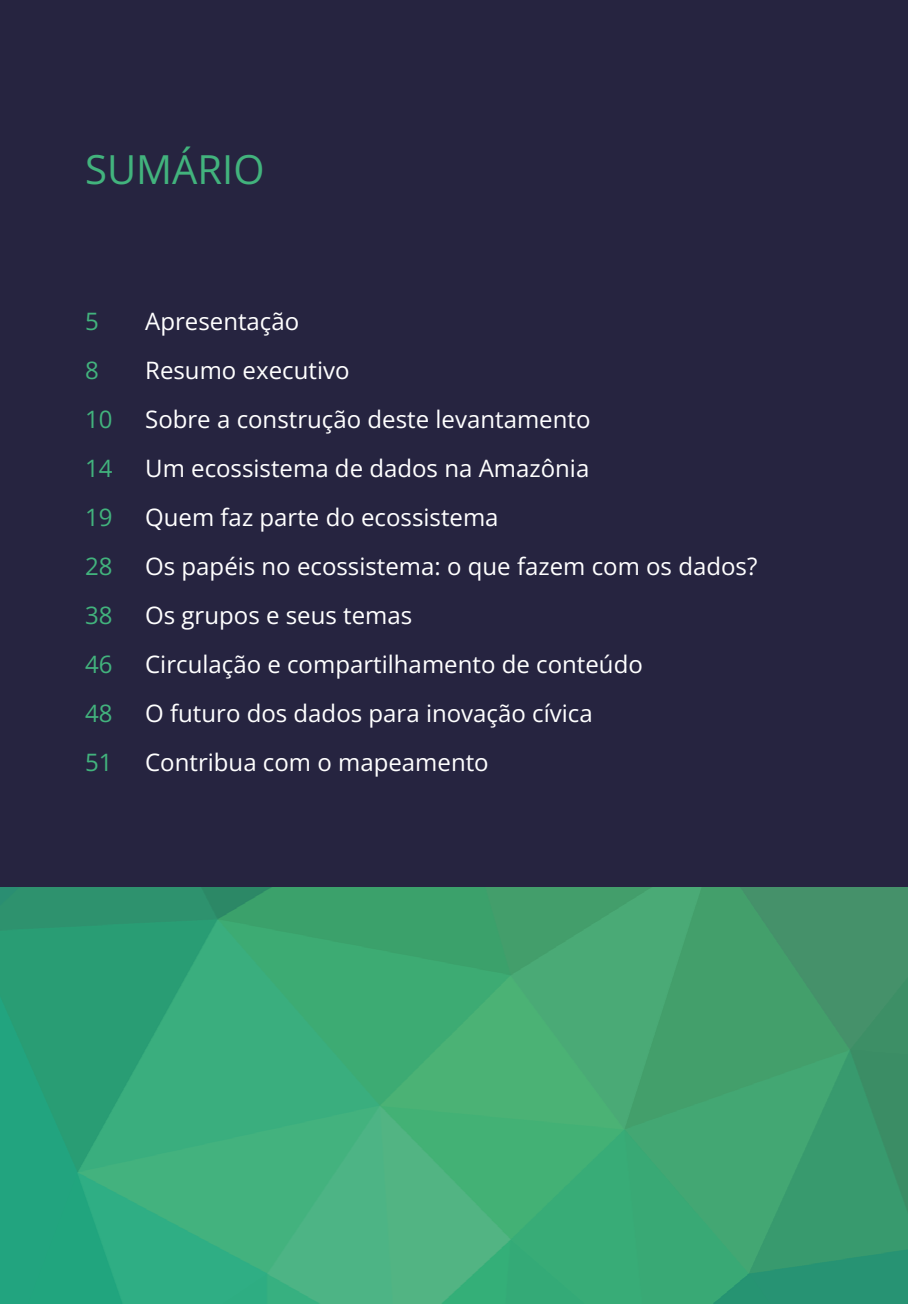
<style>
.page{position:relative;width:908px;height:1304px;background:#fff}
.page>*{position:absolute;margin:0;border:0;box-sizing:border-box;transform-origin:0 0}
.t1{font:40px "Open Sans";color:#42b37d}
.Sumario_Titulo{font:24px "Open Sans";color:#fff}
.Sumario_Titulo-2{font:24px "Open Sans";color:#42b37d}
</style>
<div class="page">
<div style="left:0;top:0;width:907px;height:1304px;background:#262440"></div>
<img style="left:0;top:887px;width:907px;height:417px">
<p class="t1" style="left:85px;top:143px;width:181px">SUMÁRIO</p>
<p class="Sumario_Titulo-2" style="left:85px;top:305px;width:15px">5</p>
<p class="Sumario_Titulo" style="left:145px;top:305px;width:155px">Apresentação</p>
<p class="Sumario_Titulo-2" style="left:85px;top:354px;width:15px">8</p>
<p class="Sumario_Titulo" style="left:145px;top:354px;width:206px">Resumo executivo</p>
<p class="Sumario_Titulo-2" style="left:85px;top:403px;width:29px">10</p>
<p class="Sumario_Titulo" style="left:145px;top:403px;width:446px">Sobre a construção deste levantamento</p>
<p class="Sumario_Titulo-2" style="left:85px;top:452px;width:29px">14</p>
<p class="Sumario_Titulo" style="left:145px;top:452px;width:445px">Um ecossistema de dados na Amazônia</p>
<p class="Sumario_Titulo-2" style="left:85px;top:501px;width:29px">19</p>
<p class="Sumario_Titulo" style="left:145px;top:501px;width:355px">Quem faz parte do ecossistema</p>
<p class="Sumario_Titulo-2" style="left:85px;top:550px;width:29px">28</p>
<p class="Sumario_Titulo" style="left:145px;top:550px;width:613px">Os papéis no ecossistema: o que fazem com os dados?</p>
<p class="Sumario_Titulo-2" style="left:85px;top:599px;width:29px">38</p>
<p class="Sumario_Titulo" style="left:145px;top:599px;width:268px">Os grupos e seus temas</p>
<p class="Sumario_Titulo-2" style="left:85px;top:648px;width:29px">46</p>
<p class="Sumario_Titulo" style="left:145px;top:648px;width:499px">Circulação e compartilhamento de conteúdo</p>
<p class="Sumario_Titulo-2" style="left:85px;top:697px;width:29px">48</p>
<p class="Sumario_Titulo" style="left:145px;top:697px;width:449px">O futuro dos dados para inovação cívica</p>
<p class="Sumario_Titulo-2" style="left:85px;top:746px;width:29px">51</p>
<p class="Sumario_Titulo" style="left:145px;top:746px;width:345px">Contribua com o mapeamento</p>
</div>
